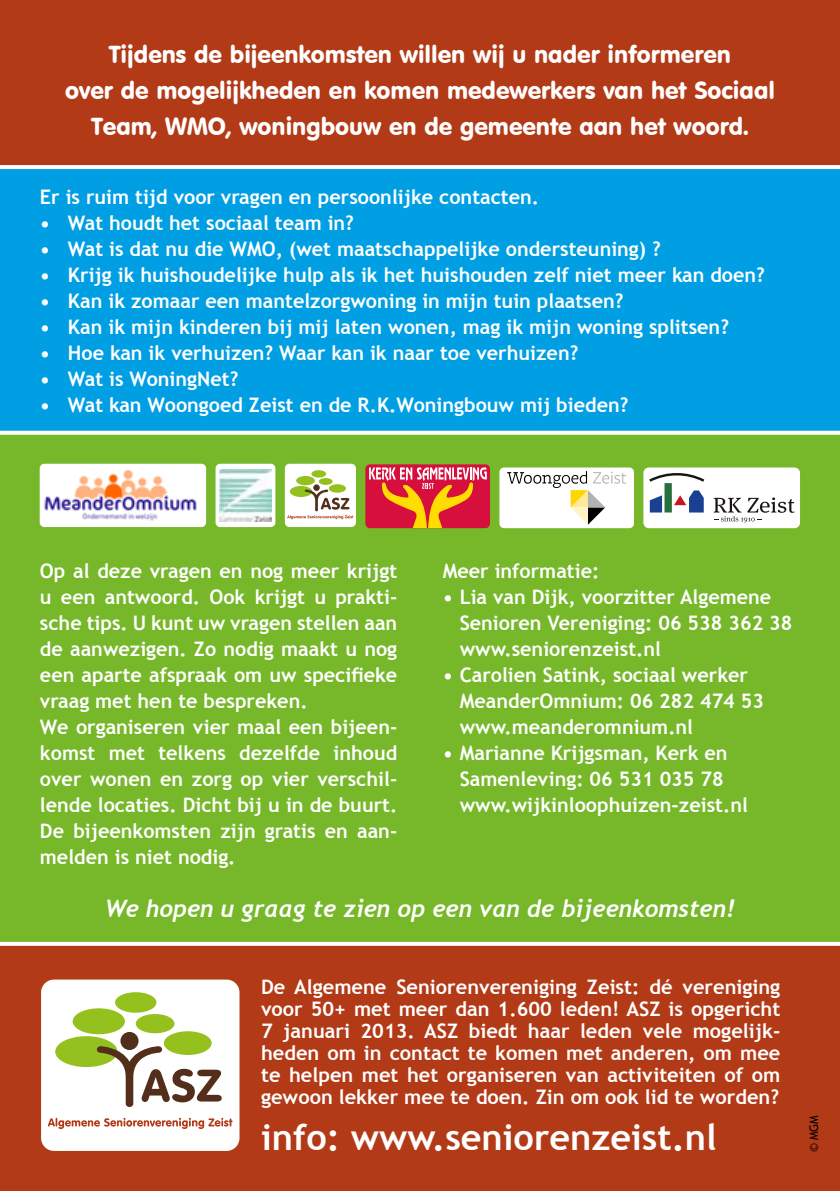
<style>
.page{position:relative;width:840px;height:1191px;background:#fff}
.page>*{position:absolute;margin:0;border:0;box-sizing:border-box;transform-origin:0 0}
.t1{font:700 36px "Trebuchet MS";color:#fff}
.t2{font:24px/36px "VAG Rounded BT";color:#fff;text-align:center}
.t3{font:italic 700 24px "Trebuchet";color:#fff}
.t4{font:700 20px/26px "Trebuchet MS";color:#fff}
.t5{font:12px "Trebuchet MS";color:#000}
</style>
<div class="page">
<div style="left:0;top:435px;width:839px;height:510px;background:#76b82a"></div>
<div style="left:0;top:945px;width:839px;height:246px;background:#b33a17"></div>
<div style="left:41px;top:979px;width:198px;height:172px;background:#fff;border-radius:13px"></div>
<div style="left:55px;top:1036px;width:62px;height:31px;background:#95c11f;border-radius:50%"></div>
<div style="left:164px;top:1031px;width:47px;height:24px;background:#95c11f;border-radius:50%"></div>
<div style="left:115px;top:992px;width:41px;height:20px;background:#95c11f;border-radius:50%"></div>
<div style="left:136px;top:1014px;width:38px;height:19px;background:#95c11f;border-radius:50%"></div>
<div style="left:73px;top:1008px;width:52px;height:26px;background:#95c11f;border-radius:50%"></div>
<div style="left:120px;top:1032px;width:18px;height:18px;background:#532f1b;border-radius:50%"></div>
<svg style="left:97px;top:1046px;width:124px;height:61px"></svg>
<svg style="left:48px;top:1117px;width:184px;height:12px"></svg>
<div style="left:0;top:84px;width:839px;height:348px;background:#009fe3"></div>
<div style="left:0;top:0;width:839px;height:168px;background:#b33a17"></div>
<svg style="left:0;top:431px;width:839px;height:4px"></svg>
<svg style="left:0;top:942px;width:839px;height:4px;background:#fcf8f7"></svg>
<svg style="left:0;top:165px;width:839px;height:4px;background:#fdfcfb"></svg>
<img style="left:40px;top:464px;width:166px;height:63px">
<div style="left:215px;top:464px;width:60px;height:63px;background:#fff;border-radius:5px"></div>
<img style="left:220px;top:469px;width:51px;height:53px">
<svg style="left:365px;top:464px;width:124px;height:64px;background:#e04d44"></svg>
<div style="left:285px;top:464px;width:71px;height:63px;background:#fff;border-radius:5px"></div>
<div style="left:290px;top:486px;width:22px;height:11px;background:#95c11f;border-radius:50%"></div>
<div style="left:328px;top:484px;width:18px;height:9px;background:#95c11f;border-radius:50%"></div>
<div style="left:311px;top:470px;width:15px;height:7px;background:#95c11f;border-radius:50%"></div>
<div style="left:318px;top:478px;width:14px;height:7px;background:#95c11f;border-radius:50%"></div>
<div style="left:296px;top:476px;width:19px;height:9px;background:#95c11f;border-radius:50%"></div>
<div style="left:313px;top:484px;width:6px;height:7px;background:#532f1b;border-radius:50%"></div>
<svg style="left:287px;top:489px;width:66px;height:30px"></svg>
<div style="left:499px;top:467px;width:134px;height:61px;background:#fff;border-radius:5px"></div>
<svg style="left:507px;top:471px;width:119px;height:54px"></svg>
<div style="left:643px;top:467px;width:156px;height:61px;background:#fff;border-radius:5px"></div>
<svg style="left:713px;top:497px;width:81px;height:26px"></svg>
<svg style="left:649px;top:495px;width:12px;height:17px"></svg>
<div style="left:664px;top:483px;width:7px;height:29px;background:#25703d"></div>
<svg style="left:674px;top:490px;width:29px;height:22px"></svg>
<svg style="left:649px;top:473px;width:55px;height:9px"></svg>
<p class="t2" style="left:65px;top:36px;width:711px">Tijdens de bijeenkomsten willen wij u nader informeren<br>over de mogelijkheden en komen medewerkers van het Sociaal<br>Team, WMO, woningbouw en de gemeente aan het woord.</p>
<p class="t4" style="left:40px;top:183px;width:500px">Er is ruim tijd voor vragen en persoonlijke contacten.</p>
<p class="t4" style="left:40px;top:209px;width:315px">• Wat houdt het sociaal team in?</p>
<p class="t4" style="left:40px;top:235px;width:622px">• Wat is dat nu die WMO, (wet maatschappelijke ondersteuning) ?</p>
<p class="t4" style="left:40px;top:261px;width:726px">• Krijg ik huishoudelijke hulp als ik het huishouden zelf niet meer kan doen?</p>
<p class="t4" style="left:40px;top:287px;width:585px">• Kan ik zomaar een mantelzorgwoning in mijn tuin plaatsen?</p>
<p class="t4" style="left:40px;top:313px;width:690px">• Kan ik mijn kinderen bij mij laten wonen, mag ik mijn woning splitsen?</p>
<p class="t4" style="left:40px;top:339px;width:539px">• Hoe kan ik verhuizen? Waar kan ik naar toe verhuizen?</p>
<p class="t4" style="left:40px;top:365px;width:200px">• Wat is WoningNet?</p>
<p class="t4" style="left:40px;top:391px;width:589px">• Wat kan Woongoed Zeist en de R.K.Woningbouw mij bieden?</p>
<p class="t4" style="left:40px;top:558px;width:359px">Op al deze vragen en nog meer krijgt u een antwoord. Ook krijgt u prakti&shy;sche tips. U kunt uw vragen stellen aan de aanwezigen. Zo nodig maakt u nog een aparte afspraak om uw specifieke vraag met hen te bespreken.<br>We organiseren vier maal een bijeen&shy;komst met telkens dezelfde inhoud over wonen en zorg op vier verschil&shy;lende locaties. Dicht bij u in de buurt.<br>De bijeenkomsten zijn gratis en aan&shy;melden is niet nodig.</p>
<p class="t4" style="left:442px;top:558px;width:158px">Meer informatie:</p>
<p class="t4" style="left:459px;top:584px;width:334px;text-indent:-17px">• Lia van Dijk, voorzitter Algemene<br>Senioren Vereniging: 06 538 362 38 www.seniorenzeist.nl</p>
<p class="t4" style="left:459px;top:662px;width:306px;text-indent:-17px">• Carolien Satink, sociaal werker<br>MeanderOmnium: 06 282 474 53 www.meanderomnium.nl</p>
<p class="t4" style="left:459px;top:740px;width:289px;text-indent:-17px">• Marianne Krijgsman, Kerk en<br>Samenleving: 06 531 035 78 www.wijkinloophuizen-zeist.nl</p>
<p class="t3" style="left:105px;top:894px;width:631px">We hopen u graag te zien op een van de bijeenkomsten!</p>
<p class="t4" style="left:261px;top:975px;width:520px;line-height:22px;text-align:justify">De Algemene Seniorenvereniging Zeist: dé vereniging voor 50+ met meer dan 1.600 leden! ASZ is opgericht 7 januari 2013. ASZ biedt haar leden vele mogelijk&shy;heden om in contact te komen met anderen, om mee te helpen met het organiseren van activiteiten of om gewoon lekker mee te doen. Zin om ook lid te worden?</p>
<h1 class="t1" style="left:261px;top:1114px;width:457px">info: www.seniorenzeist.nl</h1>
<p class="t5" style="left:806px;top:1152px;width:39px;rotate:-90deg">© MGM</p>
</div>
